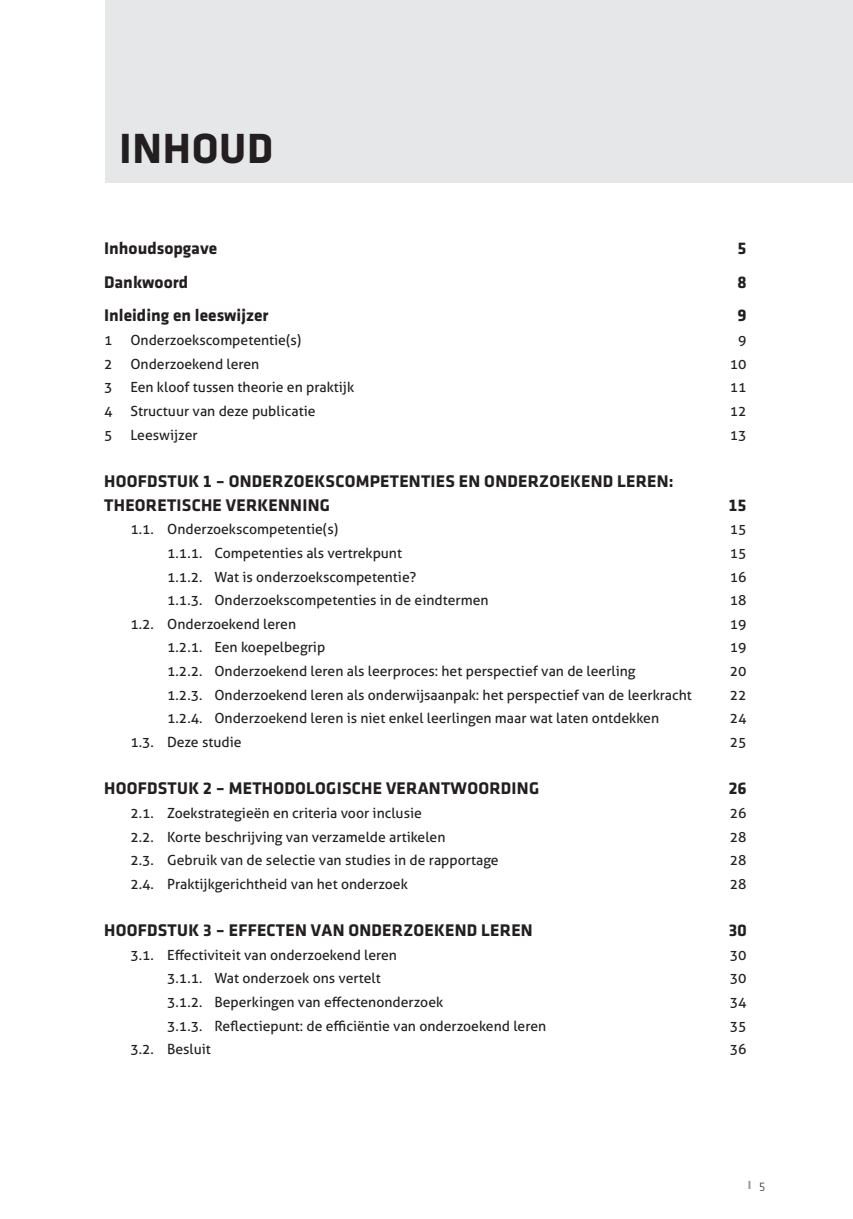
<style>
.page{position:relative;width:853px;height:1219px;background:#fff}
.page>*{position:absolute;margin:0;border:0;box-sizing:border-box;transform-origin:0 0}
.t1{font:700 43.75px "Klavika";color:#231f20}
.t2{font:700 17.5px/23.6px "Klavika";letter-spacing:.015em;color:#231f20}
.t3{font:14px "Aller";color:#231f20}
.t4{font:700 12.25px "Klavika";color:#939598}
.s1{font-family:"Klavika Light OSF";font-weight:400;color:#231f20}
</style>
<div class="page">
<div style="left:105px;top:0;width:748px;height:182px;background:#e6e7e9"></div>
<h1 class="t1" style="left:119px;top:125px;width:126px">INHOUD</h1>
<p class="t2" style="left:104px;top:237px;width:115px">INHOUDSOPGAVE</p>
<p class="t2" style="left:737px;top:237px;width:11px">5</p>
<p class="t2" style="left:104px;top:270px;width:86px">DANKWOORD</p>
<p class="t2" style="left:737px;top:270px;width:11px">8</p>
<p class="t2" style="left:104px;top:304px;width:166px">INLEIDING EN LEESWIJZER</p>
<p class="t2" style="left:737px;top:304px;width:11px">9</p>
<p class="t3" style="left:104px;top:331px;width:10px">1</p>
<p class="t3" style="left:130px;top:331px;width:172px">Onderzoekscompetentie(s)</p>
<p class="t3" style="left:738px;top:331px;width:10px">9</p>
<p class="t3" style="left:104px;top:355px;width:10px">2</p>
<p class="t3" style="left:130px;top:355px;width:130px">Onderzoekend leren</p>
<p class="t3" style="left:730px;top:355px;width:18px">10</p>
<p class="t3" style="left:104px;top:379px;width:10px">3</p>
<p class="t3" style="left:130px;top:379px;width:225px">Een kloof tussen theorie en praktijk</p>
<p class="t3" style="left:730px;top:379px;width:18px">11</p>
<p class="t3" style="left:104px;top:402px;width:10px">4</p>
<p class="t3" style="left:130px;top:402px;width:187px">Structuur van deze publicatie</p>
<p class="t3" style="left:730px;top:402px;width:18px">12</p>
<p class="t3" style="left:104px;top:426px;width:10px">5</p>
<p class="t3" style="left:130px;top:426px;width:69px">Leeswijzer</p>
<p class="t3" style="left:730px;top:426px;width:18px">13</p>
<p class="t2" style="left:104px;top:469px;width:571px">HOOFDSTUK 1 – ONDERZOEKSCOMPETENTIES EN ONDERZOEKEND LEREN:<br>THEORETISCHE VERKENNING</p>
<p class="t2" style="left:728px;top:493px;width:20px">15</p>
<p class="t3" style="left:130px;top:520px;width:209px">1.1. Onderzoekscompetentie(s)</p>
<p class="t3" style="left:730px;top:520px;width:18px">15</p>
<p class="t3" style="left:167px;top:544px;width:236px">1.1.1. Competenties als vertrekpunt</p>
<p class="t3" style="left:730px;top:544px;width:18px">15</p>
<p class="t3" style="left:167px;top:568px;width:251px">1.1.2. Wat is onderzoekscompetentie?</p>
<p class="t3" style="left:730px;top:568px;width:18px">16</p>
<p class="t3" style="left:167px;top:591px;width:323px">1.1.3. Onderzoekscompetenties in de eindtermen</p>
<p class="t3" style="left:730px;top:591px;width:18px">18</p>
<p class="t3" style="left:130px;top:615px;width:167px">1.2. Onderzoekend leren</p>
<p class="t3" style="left:730px;top:615px;width:18px">19</p>
<p class="t3" style="left:167px;top:638px;width:160px">1.2.1. Een koepelbegrip</p>
<p class="t3" style="left:730px;top:638px;width:18px">19</p>
<p class="t3" style="left:167px;top:662px;width:470px">1.2.2. Onderzoekend leren als leerproces: het perspectief van de leerling</p>
<p class="t3" style="left:730px;top:662px;width:18px">20</p>
<p class="t3" style="left:167px;top:686px;width:526px">1.2.3. Onderzoekend leren als onderwijsaanpak: het perspectief van de leerkracht</p>
<p class="t3" style="left:730px;top:686px;width:18px">22</p>
<p class="t3" style="left:167px;top:709px;width:493px">1.2.4. Onderzoekend leren is niet enkel leerlingen maar wat laten ontdekken</p>
<p class="t3" style="left:730px;top:709px;width:18px">24</p>
<p class="t3" style="left:130px;top:733px;width:113px">1.3. Deze studie</p>
<p class="t3" style="left:730px;top:733px;width:18px">25</p>
<p class="t2" style="left:104px;top:776px;width:436px">HOOFDSTUK 2 – METHODOLOGISCHE VERANTWOORDING</p>
<p class="t2" style="left:728px;top:776px;width:20px">26</p>
<p class="t3" style="left:130px;top:804px;width:293px">2.1. Zoekstrategieën en criteria voor inclusie</p>
<p class="t3" style="left:730px;top:804px;width:18px">26</p>
<p class="t3" style="left:130px;top:827px;width:316px">2.2. Korte beschrijving van verzamelde artikelen</p>
<p class="t3" style="left:730px;top:827px;width:18px">28</p>
<p class="t3" style="left:130px;top:851px;width:370px">2.3. Gebruik van de selectie van studies in de rapportage</p>
<p class="t3" style="left:730px;top:851px;width:18px">28</p>
<p class="t3" style="left:130px;top:875px;width:279px">2.4. Praktijkgerichtheid van het onderzoek</p>
<p class="t3" style="left:730px;top:875px;width:18px">28</p>
<p class="t2" style="left:104px;top:918px;width:430px">HOOFDSTUK 3 – EFFECTEN VAN ONDERZOEKEND LEREN</p>
<p class="t2" style="left:728px;top:918px;width:20px">30</p>
<p class="t3" style="left:130px;top:946px;width:268px">3.1. Effectiviteit van onderzoekend leren</p>
<p class="t3" style="left:730px;top:946px;width:18px">30</p>
<p class="t3" style="left:167px;top:969px;width:215px">3.1.1. Wat onderzoek ons vertelt</p>
<p class="t3" style="left:730px;top:969px;width:18px">30</p>
<p class="t3" style="left:167px;top:993px;width:278px">3.1.2. Beperkingen van effectenonderzoek</p>
<p class="t3" style="left:730px;top:993px;width:18px">34</p>
<p class="t3" style="left:167px;top:1016px;width:380px">3.1.3. Reflectiepunt: de efficiëntie van onderzoekend leren</p>
<p class="t3" style="left:730px;top:1016px;width:18px">35</p>
<p class="t3" style="left:130px;top:1040px;width:82px">3.2. Besluit</p>
<p class="t3" style="left:730px;top:1040px;width:18px">36</p>
<p class="t4" style="left:747px;top:1178px;width:19px">I <span class="s1">5</span></p>
</div>
